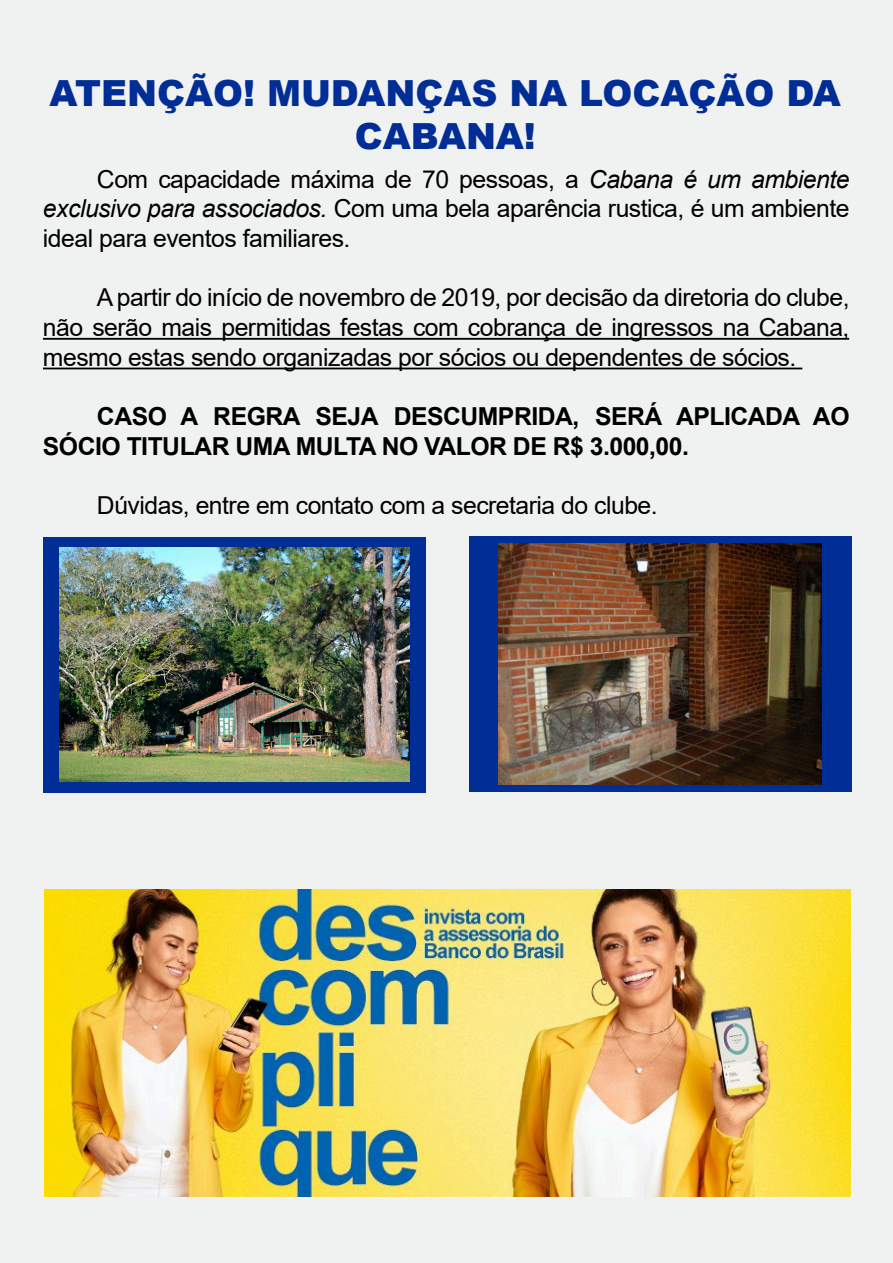
<style>
.page{position:relative;width:893px;height:1263px;background:#fff}
.page>*{position:absolute;margin:0;border:0;box-sizing:border-box;transform-origin:0 0}
.t1{font:900 36px/43.2px "Arial";color:#002d96;text-align:center}
.t2{font:24.75px/29.7px "Arial";letter-spacing:-.02em;color:#000;text-align:justify}
.t3{font:700 24.75px/29.7px "Arial";letter-spacing:-.02em;color:#000}
.s1{font-style:italic}
</style>
<div class="page">
<div style="left:0;top:1px;width:893px;height:1262px;background:#f0f1f1"></div>
<hr style="left:43px;top:338px;width:806px;height:2px;background:#000">
<hr style="left:43px;top:368px;width:759px;height:1px;background:#000">
<div style="left:43px;top:536px;width:383px;height:256px;background:#002d96"></div>
<div style="left:469px;top:536px;width:382px;height:256px;background:#002d96"></div>
<img style="left:59px;top:548px;width:350px;height:233px">
<img style="left:45px;top:889px;width:806px;height:307px">
<img style="left:499px;top:543px;width:323px;height:242px">
<h1 class="t1" style="left:50px;top:70px;width:793px">ATENÇÃO! MUDANÇAS NA LOCAÇÃO DA<br>CABANA!</h1>
<p class="t2" style="left:43px;top:164px;width:808px;text-indent:54px">Com capacidade máxima de 70 pessoas, a <span class="s1">Cabana é um ambiente exclusivo para associados.</span> Com uma bela aparência rustica, é um ambiente ideal para eventos familiares.</p>
<p class="t2" style="left:43px;top:283px;width:808px;text-indent:54px">A partir do início de novembro de 2019, por decisão da diretoria do clube, não serão mais permitidas festas com cobrança de ingressos na Cabana, mesmo estas sendo organizadas por sócios ou dependentes de sócios.</p>
<p class="t3" style="left:43px;top:402px;width:808px;text-indent:54px">CASO A REGRA SEJA DESCUMPRIDA, SERÁ APLICADA AO<br>SÓCIO TITULAR UMA MULTA NO VALOR DE R$ 3.000,00.</p>
<p class="t2" style="left:97px;top:491px;width:562px">Dúvidas, entre em contato com a secretaria do clube.</p>
</div>
